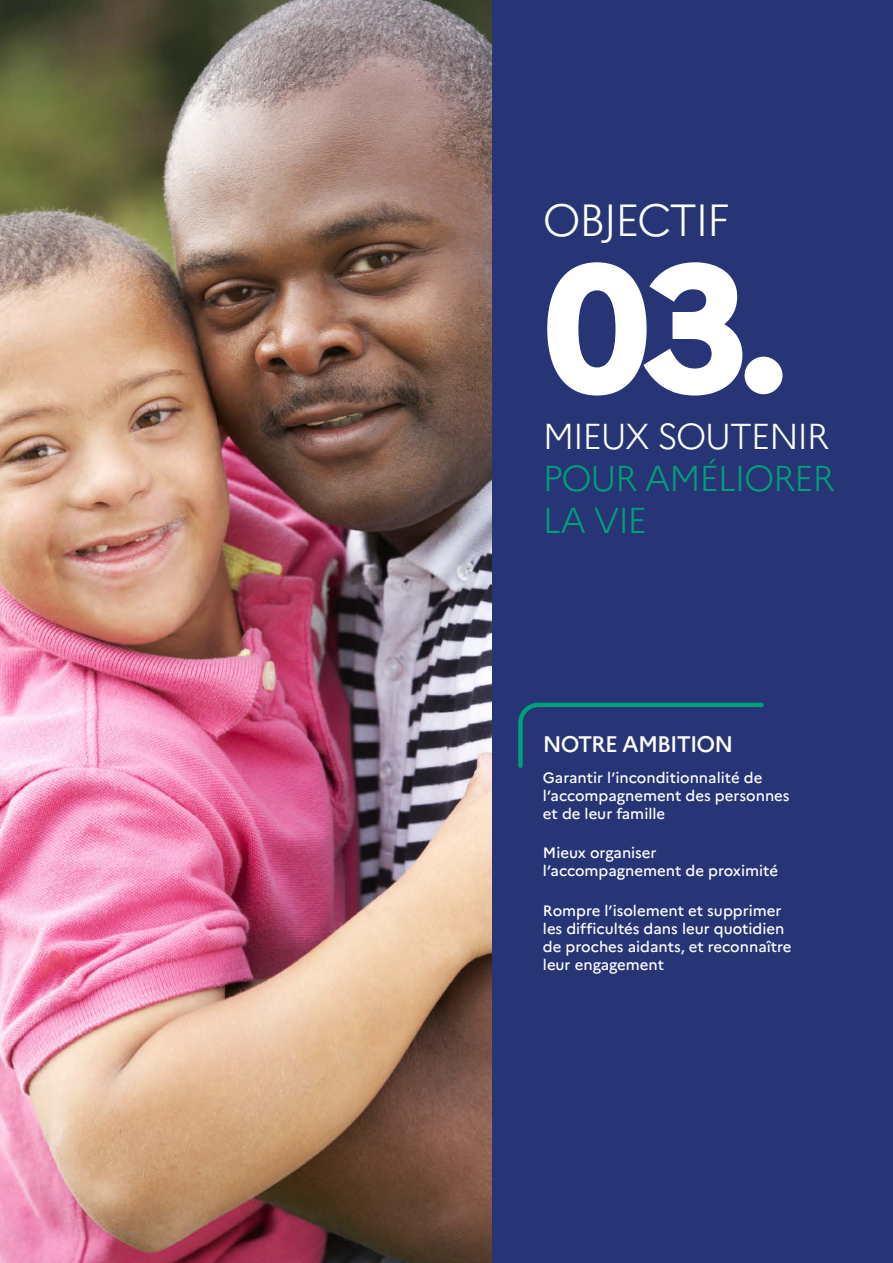
<style>
.page{position:relative;width:893px;height:1263px;background:#fff}
.page>*{position:absolute;margin:0;border:0;box-sizing:border-box;transform-origin:0 0}
.t1{font:800 180px "Marianne";color:#fff}
.t2{font:300 45px "Marianne";letter-spacing:-.04em;color:#fff}
.t3{font:300 36px/42px "Marianne";letter-spacing:-.04em;color:#009f79}
.t4{font:500 22.5px "Marianne";letter-spacing:-.04em;color:#fff}
.t5{font:500 15px/18px "Marianne";color:#fff}
.s1{color:#fff}
</style>
<div class="page">
<div style="left:462px;top:0;width:431px;height:1263px;background:#273475"></div>
<svg style="left:518px;top:702px;width:246px;height:66px"></svg>
<img style="left:0;top:0;width:491px;height:1263px">
<h2 class="t2" style="left:543px;top:192px;width:188px">OBJECTIF</h2>
<h2 class="t1" style="left:543px;top:218px;width:246px">03.</h2>
<h2 class="t3" style="left:543px;top:415px;width:293px"><span class="s1">MIEUX SOUTENIR<br></span>POUR AMÉLIORER<br>LA VIE</h2>
<h3 class="t4" style="left:543px;top:730px;width:192px">NOTRE AMBITION</h3>
<p class="t5" style="left:543px;top:769px;width:248px">Garantir l’inconditionnalité de l’accompagnement des personnes et de leur famille</p>
<p class="t5" style="left:543px;top:844px;width:237px">Mieux organiser l’accompagnement de proximité</p>
<p class="t5" style="left:543px;top:901px;width:250px">Rompre l’isolement et supprimer les difficultés dans leur quotidien de proches aidants, et reconnaître leur engagement</p>
</div>
